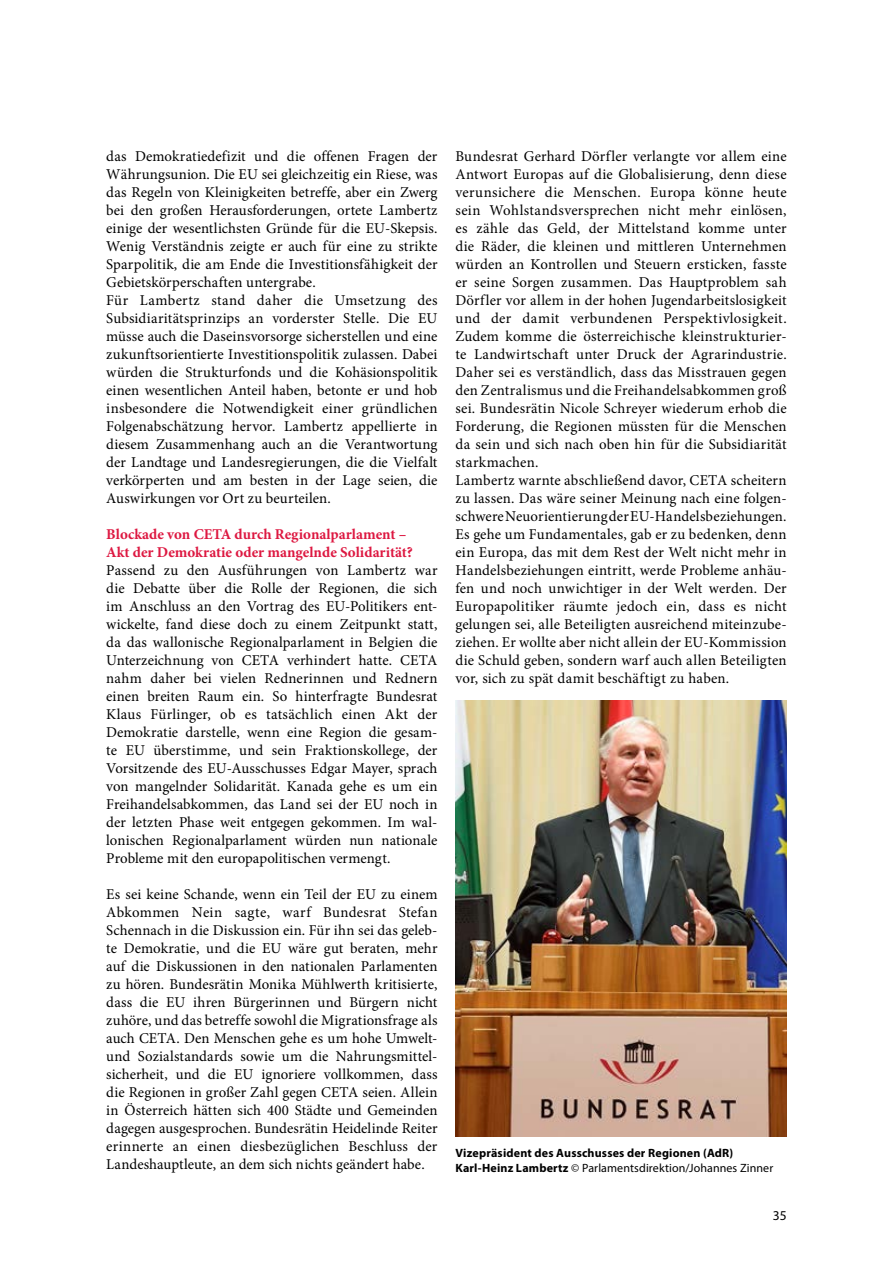
<style>
.page{position:relative;width:893px;height:1263px;background:#fff}
.page>*{position:absolute;margin:0;border:0;box-sizing:border-box;transform-origin:0 0}
.t1{font:15px/18px "Minion Pro";letter-spacing:.01em;color:#000;text-align:justify}
.t2{font:700 15px/18px "Minion Pro";color:#dd1841}
.t3{font:13.5px "Myriad Pro";color:#000}
.t4{font:700 12px/15px "Myriad Pro";letter-spacing:.015em;color:#000}
.s1{font-weight:400}
</style>
<div class="page">
<img style="left:455px;top:700px;width:332px;height:436px">
<p class="t1" style="left:106px;top:147px;width:333px">das Demokratiedefizit und die offenen Fragen der Währungsunion. Die EU sei gleichzeitig ein Riese, was das Regeln von Kleinigkeiten betreffe, aber ein Zwerg bei den großen Herausforderungen, ortete Lambertz einige der wesentlichsten Gründe für die EU-Skepsis.<br>Wenig Verständnis zeigte er auch für eine zu strikte Sparpolitik, die am Ende die Investitionsfähigkeit der Gebietskörperschaften untergrabe.</p>
<p class="t1" style="left:106px;top:291px;width:333px">Für Lambertz stand daher die Umsetzung des Subsidiaritätsprinzips an vorderster Stelle. Die EU müsse auch die Daseinsvorsorge sicherstellen und eine zukunftsorientierte Investitionspolitik zulassen. Dabei würden die Strukturfonds und die Kohäsionspolitik einen wesentlichen Anteil haben, betonte er und hob insbesondere die Notwendigkeit einer gründlichen Folgenabschätzung hervor. Lambertz appellierte in diesem Zusammenhang auch an die Verantwortung der Landtage und Landesregierungen, die die Vielfalt verkörperten und am besten in der Lage seien, die Auswirkungen vor Ort zu beurteilen.</p>
<h2 class="t2" style="left:106px;top:525px;width:308px">Blockade von CETA durch Regionalparlament –<br>Akt der Demokratie oder mangelnde Solidarität?</h2>
<p class="t1" style="left:106px;top:561px;width:333px">Passend zu den Ausführungen von Lambertz war die Debatte über die Rolle der Regionen, die sich im Anschluss an den Vortrag des EU-Politikers ent&shy;wickelte, fand diese doch zu einem Zeitpunkt statt, da das wallonische Regionalparlament in Belgien die Unterzeichnung von CETA verhindert hatte. CETA nahm daher bei vielen Rednerinnen und Rednern einen breiten Raum ein. So hinterfragte Bundesrat Klaus Fürlinger, ob es tatsächlich einen Akt der Demokratie darstelle, wenn eine Region die gesam&shy;te EU überstimme, und sein Fraktionskollege, der Vorsitzende des EU-Ausschusses Edgar Mayer, sprach von mangelnder Solidarität. Kanada gehe es um ein Freihandelsabkommen, das Land sei der EU noch in der letzten Phase weit entgegen gekommen. Im wal&shy;lonischen Regionalparlament würden nun nationale Probleme mit den europapolitischen vermengt.</p>
<p class="t1" style="left:106px;top:885px;width:333px">Es sei keine Schande, wenn ein Teil der EU zu einem Abkommen Nein sagte, warf Bundesrat Stefan Schennach in die Diskussion ein. Für ihn sei das geleb&shy;te Demokratie, und die EU wäre gut beraten, mehr auf die Diskussionen in den nationalen Parlamenten zu hören. Bundesrätin Monika Mühlwerth kritisierte, dass die EU ihren Bürgerinnen und Bürgern nicht zuhöre, und das betreffe sowohl die Migrationsfrage als auch CETA. Den Menschen gehe es um hohe Umwelt&shy;und Sozialstandards sowie um die Nahrungsmittel&shy;sicherheit, und die EU ignoriere vollkommen, dass die Regionen in großer Zahl gegen CETA seien. Allein in Österreich hätten sich 400 Städte und Gemeinden dagegen ausgesprochen. Bundesrätin Heidelinde Reiter erinnerte an einen diesbezüglichen Beschluss der Landeshauptleute, an dem sich nichts geändert habe.</p>
<p class="t1" style="left:455px;top:147px;width:333px">Bundesrat Gerhard Dörfler verlangte vor allem eine Antwort Europas auf die Globalisierung, denn diese verunsichere die Menschen. Europa könne heute sein Wohlstandsversprechen nicht mehr einlösen, es zähle das Geld, der Mittelstand komme unter die Räder, die kleinen und mittleren Unternehmen würden an Kontrollen und Steuern ersticken, fasste er seine Sorgen zusammen. Das Hauptproblem sah Dörfler vor allem in der hohen Jugendarbeitslosigkeit und der damit verbundenen Perspektivlosigkeit.<br>Zudem komme die österreichische kleinstrukturier&shy;te Landwirtschaft unter Druck der Agrarindustrie.<br>Daher sei es verständlich, dass das Misstrauen gegen den Zentralismus und die Freihandelsabkommen groß sei. Bundesrätin Nicole Schreyer wiederum erhob die Forderung, die Regionen müssten für die Menschen da sein und sich nach oben hin für die Subsidiarität starkmachen.</p>
<p class="t1" style="left:455px;top:471px;width:333px">Lambertz warnte abschließend davor, CETA scheitern zu lassen. Das wäre seiner Meinung nach eine folgen&shy;schwere Neuorientierung der EU-Handelsbeziehungen.<br>Es gehe um Fundamentales, gab er zu bedenken, denn ein Europa, das mit dem Rest der Welt nicht mehr in Handelsbeziehungen eintritt, werde Probleme anhäu&shy;fen und noch unwichtiger in der Welt werden. Der Europapolitiker räumte jedoch ein, dass es nicht gelungen sei, alle Beteiligten ausreichend miteinzube&shy;ziehen. Er wollte aber nicht allein der EU-Kommission die Schuld geben, sondern warf auch allen Beteiligten vor, sich zu spät damit beschäftigt zu haben.</p>
<p class="t4" style="left:455px;top:1144px;width:319px">Vizepräsident des Ausschusses der Regionen (AdR)<br>Karl-Heinz Lambertz <span class="s1">© Parlamentsdirektion/Johannes Zinner</span></p>
<p class="t3" style="left:773px;top:1207px;width:15px">35</p>
</div>
